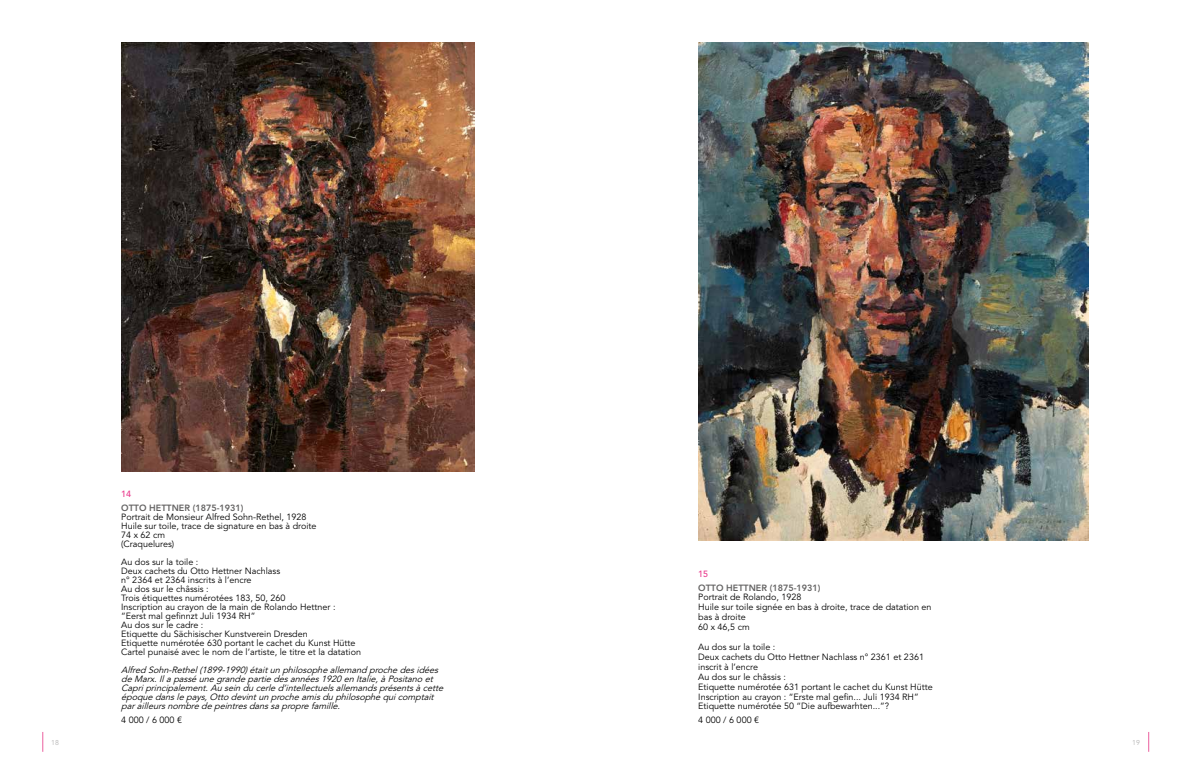
<style>
.page{position:relative;width:1191px;height:766px;background:#fff}
.page>*{position:absolute;margin:0;border:0;box-sizing:border-box;transform-origin:0 0}
.t1{font:9px/9px "Avenir LT Std";color:#000}
.t2{font:italic 9px/9px "Avenir LT Std";color:#000}
.t3{font:800 9px "Avenir LT Std";color:#646363}
.t4{font:500 9px "Avenir LT Std";color:#e93a8d}
.t5{font:7px "Avenir LT Std";color:#b5b4b4}
</style>
<div class="page">
<img style="left:122px;top:43px;width:352px;height:429px">
<img style="left:698px;top:43px;width:390px;height:497px">
<svg style="left:43px;top:732px;width:1px;height:19px"></svg>
<svg style="left:1148px;top:732px;width:1px;height:19px"></svg>
<p class="t4" style="left:121px;top:489px;width:12px">14</p>
<p class="t3" style="left:121px;top:502px;width:124px">OTTO HETTNER (1875-1931)</p>
<p class="t1" style="left:121px;top:512px;width:197px">Portrait de Monsieur Alfred Sohn-Rethel, 1928<br>Huile sur toile, trace de signature en bas à droite<br>74 x 62 cm<br>(Craquelures)</p>
<p class="t1" style="left:121px;top:557px;width:241px">Au dos sur la toile :<br>Deux cachets du Otto Hettner Nachlass<br>n° 2364 et 2364 inscrits à l’encre<br>Au dos sur le châssis :<br>Trois étiquettes numérotées 183, 50, 260<br>Inscription au crayon de la main de Rolando Hettner : “Eerst mal gefinnzt Juli 1934 RH”<br>Au dos sur le cadre :<br>Etiquette du Sächisischer Kunstverein Dresden<br>Etiquette numérotée 630 portant le cachet du Kunst Hütte Cartel punaisé avec le nom de l’artiste, le titre et la datation</p>
<p class="t2" style="left:121px;top:665px;width:325px">Alfred Sohn-Rethel (1899-1990) était un philosophe allemand proche des idées de Marx. Il a passé une grande partie des années 1920 en Italie, à Positano et Capri principalement. Au sein du cerle d’intellectuels allemands présents à cette époque dans le pays, Otto devint un proche amis du philosophe qui comptait par ailleurs nombre de peintres dans sa propre famille.</p>
<p class="t1" style="left:121px;top:715px;width:62px">4 000 / 6 000 €</p>
<p class="t4" style="left:698px;top:568px;width:12px">15</p>
<p class="t3" style="left:698px;top:582px;width:124px">OTTO HETTNER (1875-1931)</p>
<p class="t1" style="left:698px;top:592px;width:235px;line-height:9.9px">Portrait de Rolando, 1928<br>Huile sur toile signée en bas à droite, trace de datation en bas à droite<br>60 x 46,5 cm</p>
<p class="t1" style="left:698px;top:642px;width:236px;line-height:9.9px">Au dos sur la toile :<br>Deux cachets du Otto Hettner Nachlass n° 2361 et 2361 inscrit à l’encre<br>Au dos sur le châssis :<br>Etiquette numérotée 631 portant le cachet du Kunst Hütte Inscription au crayon : “Erste mal gefin... Juli 1934 RH” Etiquette numérotée 50 “Die aufbewarhten...”?</p>
<p class="t1" style="left:698px;top:716px;width:62px">4 000 / 6 000 €</p>
<p class="t5" style="left:51px;top:737px;width:9px">18</p>
<p class="t5" style="left:1132px;top:737px;width:9px">19</p>
</div>
